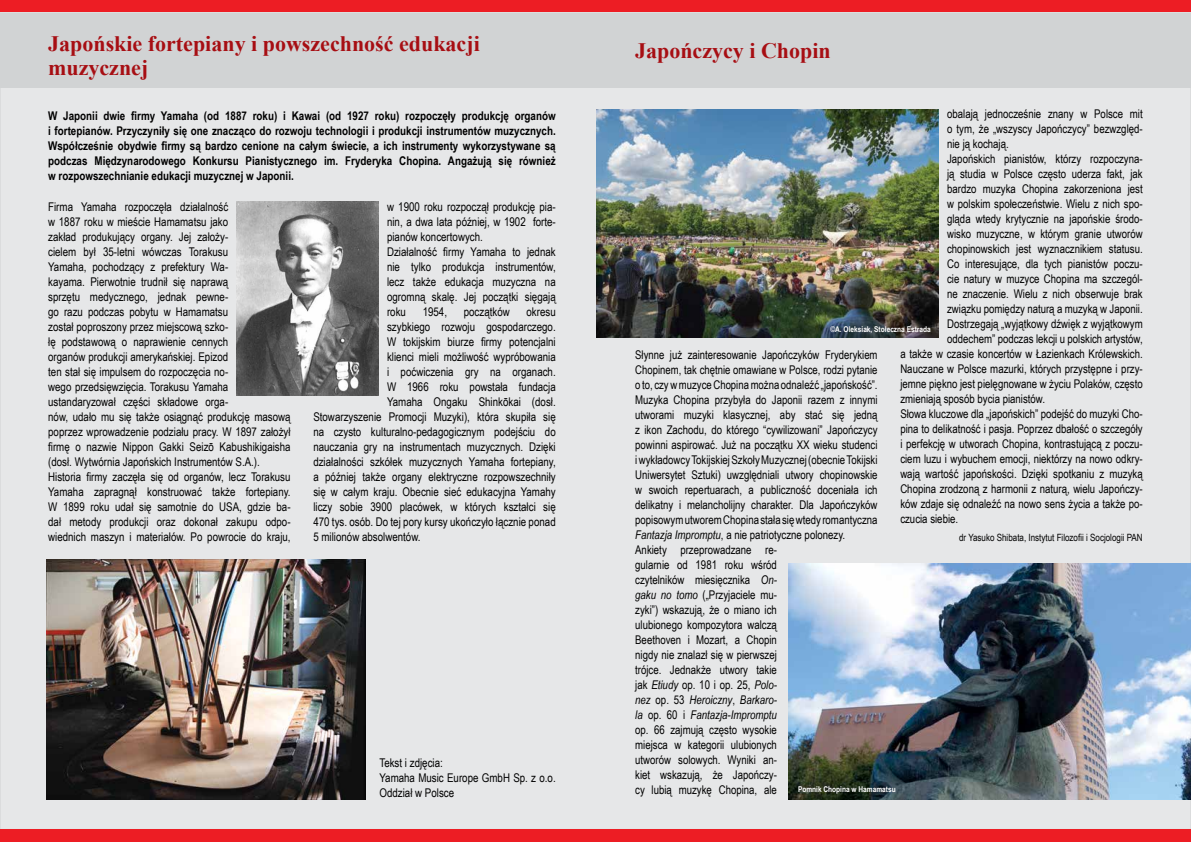
<style>
.page{position:relative;width:1191px;height:842px;background:#fff}
.page>*{position:absolute;margin:0;border:0;box-sizing:border-box;transform-origin:0 0}
.t1{font:700 22px/24.2px "Times New Roman";color:#a70e13}
.t2{font:12px/15px "Arial Narrow";color:#000}
.t3{font:700 12px/15px "Arial Narrow";color:#000;text-align:justify}
.t4{font:10px "Arial Narrow";color:#000}
.t5{font:700 8px "Arial Narrow";color:#fff}
.s1{font-style:italic}
</style>
<div class="page">
<div style="left:0;top:0;width:1191px;height:12px;background:#ed1d24"></div>
<div style="left:0;top:69px;width:1191px;height:760px;background:#e6e7e8"></div>
<div style="left:0;top:13px;width:1191px;height:74px;background:#d1d3d4"></div>
<div style="left:0;top:12px;width:1191px;height:76px;border:1px solid #d1d3d4"></div>
<div style="left:0;top:829px;width:1191px;height:13px;background:#ed1d24"></div>
<img style="left:237px;top:201px;width:141px;height:195px">
<img style="left:46px;top:559px;width:319px;height:240px">
<img style="left:596px;top:109px;width:342px;height:229px">
<img style="left:788px;top:563px;width:403px;height:236px">
<h1 class="t1" style="left:48px;top:31px;width:433px">Japońskie fortepiany i powszechność edukacji muzycznej</h1>
<p class="t3" style="left:48px;top:108px;width:509px">W Japonii dwie firmy Yamaha (od 1887 roku) i Kawai (od 1927 roku) rozpoczęły produkcję organów i fortepianów. Przyczyniły się one znacząco do rozwoju technologii i produkcji instrumentów muzycznych.<br>Współcześnie obydwie firmy są bardzo cenione na całym świecie, a ich instrumenty wykorzystywane są podczas Międzynarodowego Konkursu Pianistycznego im. Fryderyka Chopina. Angażują się również w rozpowszechnianie edukacji muzycznej w Japonii.</p>
<p class="t2" style="left:387px;top:199px;width:170px">w 1900 roku rozpoczął produkcję pia&shy;nin, a dwa lata później, w 1902 forte&shy;pianów koncertowych.<br>Działalność firmy Yamaha to jednak nie tylko produkcja instrumentów, lecz także edukacja muzyczna na ogromną skalę. Jej początki sięgają roku</p>
<p class="t2" style="left:48px;top:199px;width:244px">Firma Yamaha rozpoczęła działalność<br>w 1887 roku w mieście Hamamatsu jako<br>zakład produkujący organy. Jej założy-<br>cielem był 35-letni wówczas Torakusu<br>Yamaha, pochodzący z prefektury Wa-<br>kayama. Pierwotnie trudnił się naprawą<br>sprzętu medycznego, jednak pewne-<br>go razu podczas pobytu w Hamamatsu<br>został poproszony przez miejscową szko-<br>łę podstawową o naprawienie cennych<br>organów produkcji amerykańskiej. Epizod<br>ten stał się impulsem do rozpoczęcia no-<br>wego przedsięwzięcia. Torakusu Yamaha ustandaryzował części składowe orga-<br>nów, udało mu się także osiągnąć produkcję masową poprzez wprowadzenie podziału pracy. W 1897 założył firmę o nazwie Nippon Gakki Seizō Kabushikigaisha (dosł. Wytwórnia Japońskich Instrumentów S.A.).<br>Historia firmy zaczęła się od organów, lecz Torakusu Yamaha zapragnął konstruować także fortepiany.<br>W 1899 roku udał się samotnie do USA, gdzie ba&shy;dał metody produkcji oraz dokonał zakupu odpo&shy;wiednich maszyn i materiałów. Po powrocie do kraju,</p>
<p class="t2" style="left:423px;top:304px;width:26px">1954,</p>
<p class="t2" style="left:464px;top:304px;width:48px">początków</p>
<p class="t2" style="left:526px;top:304px;width:31px">okresu</p>
<p class="t2" style="left:387px;top:319px;width:170px">szybkiego rozwoju gospodarczego.</p>
<p class="t2" style="left:387px;top:334px;width:170px">W tokijskim biurze firmy potencjalni</p>
<p class="t2" style="left:387px;top:349px;width:170px">klienci mieli możliwość wypróbowania</p>
<p class="t2" style="left:387px;top:364px;width:170px">i poćwiczenia gry na organach.</p>
<p class="t2" style="left:387px;top:379px;width:170px">W 1966 roku powstała fundacja</p>
<p class="t2" style="left:387px;top:394px;width:170px">Yamaha Ongaku Shinkōkai (dosł.</p>
<p class="t2" style="left:313px;top:409px;width:244px">Stowarzyszenie Promocji Muzyki), która skupiła się</p>
<p class="t2" style="left:313px;top:424px;width:244px">na czysto kulturalno-pedagogicznym podejściu do</p>
<p class="t2" style="left:313px;top:439px;width:244px">nauczania gry na instrumentach muzycznych. Dzięki</p>
<p class="t2" style="left:313px;top:454px;width:244px">działalności szkółek muzycznych Yamaha fortepiany,</p>
<p class="t2" style="left:313px;top:469px;width:244px">a później także organy elektryczne rozpowszechniły</p>
<p class="t2" style="left:313px;top:484px;width:244px">się w całym kraju. Obecnie sieć edukacyjna Yamahy</p>
<p class="t2" style="left:313px;top:499px;width:244px">liczy sobie 3900 placówek, w których kształci się</p>
<p class="t2" style="left:313px;top:514px;width:244px">470 tys. osób. Do tej pory kursy ukończyło łącznie ponad</p>
<p class="t2" style="left:313px;top:529px;width:109px">5 milionów absolwentów.</p>
<p class="t2" style="left:379px;top:754px;width:178px">Tekst i zdjęcia:<br>Yamaha Music Europe GmbH Sp. z o.o.<br>Oddział w Polsce</p>
<h1 class="t1" style="left:635px;top:38px;width:197px">Japończycy i Chopin</h1>
<p class="t2" style="left:947px;top:106px;width:197px">obalają jednocześnie znany w Polsce mit</p>
<p class="t2" style="left:947px;top:121px;width:197px">o tym, że „wszyscy Japończycy” bezwzględ-</p>
<p class="t2" style="left:947px;top:136px;width:63px">nie ją kochają.</p>
<p class="t2" style="left:947px;top:151px;width:197px">Japońskich pianistów, którzy rozpoczyna-</p>
<p class="t2" style="left:947px;top:166px;width:197px">ją studia w Polsce często uderza fakt, jak</p>
<p class="t2" style="left:947px;top:181px;width:197px">bardzo muzyka Chopina zakorzeniona jest</p>
<p class="t2" style="left:947px;top:196px;width:197px">w polskim społeczeństwie. Wielu z nich spo-</p>
<p class="t2" style="left:947px;top:211px;width:197px">gląda wtedy krytycznie na japońskie środo-</p>
<p class="t2" style="left:947px;top:226px;width:197px">wisko muzyczne, w którym granie utworów</p>
<p class="t2" style="left:947px;top:241px;width:197px">chopinowskich jest wyznacznikiem statusu.</p>
<p class="t2" style="left:947px;top:256px;width:197px">Co interesujące, dla tych pianistów poczu-</p>
<p class="t2" style="left:947px;top:271px;width:197px">cie natury w muzyce Chopina ma szczegól-</p>
<p class="t2" style="left:947px;top:286px;width:197px">ne znaczenie. Wielu z nich obserwuje brak</p>
<p class="t2" style="left:947px;top:301px;width:197px">związku pomiędzy naturą a muzyką w Japonii.</p>
<p class="t2" style="left:947px;top:316px;width:197px">Dostrzegają „wyjątkowy dźwięk z wyjątkowym</p>
<p class="t2" style="left:947px;top:331px;width:197px">oddechem” podczas lekcji u polskich artystów,</p>
<p class="t2" style="left:900px;top:346px;width:244px">a także w czasie koncertów w Łazienkach Królewskich.</p>
<p class="t2" style="left:900px;top:361px;width:244px">Nauczane w Polsce mazurki, których przystępne i przy-</p>
<p class="t2" style="left:900px;top:376px;width:244px">jemne piękno jest pielęgnowane w życiu Polaków, często</p>
<p class="t2" style="left:900px;top:391px;width:146px">zmieniają sposób bycia pianistów.</p>
<p class="t2" style="left:900px;top:406px;width:244px">Słowa kluczowe dla „japońskich” podejść do muzyki Cho-</p>
<p class="t2" style="left:900px;top:421px;width:244px">pina to delikatność i pasja. Poprzez dbałość o szczegóły</p>
<p class="t2" style="left:900px;top:436px;width:244px">i perfekcję w utworach Chopina, kontrastującą z poczu-</p>
<p class="t2" style="left:900px;top:451px;width:244px">ciem luzu i wybuchem emocji, niektórzy na nowo odkry-</p>
<p class="t2" style="left:900px;top:466px;width:244px">wają wartość japońskości. Dzięki spotkaniu z muzyką</p>
<p class="t2" style="left:900px;top:481px;width:244px">Chopina zrodzoną z harmonii z naturą, wielu Japończy-</p>
<p class="t2" style="left:900px;top:496px;width:244px">ków zdaje się odnaleźć na nowo sens życia a także po-</p>
<p class="t2" style="left:900px;top:511px;width:59px">czucia siebie.</p>
<p class="t4" style="left:959px;top:530px;width:185px">dr Yasuko Shibata, Instytut Filozofii i Socjologii PAN</p>
<p class="t5" style="left:830px;top:323px;width:102px">©A. Oleksiak, Stołeczna Estrada</p>
<p class="t2" style="left:635px;top:347px;width:244px">Słynne już zainteresowanie Japończyków Fryderykiem Chopinem, tak chętnie omawiane w Polsce, rodzi pytanie o to, czy w muzyce Chopina można odnaleźć „japońskość”.<br>Muzyka Chopina przybyła do Japonii razem z innymi utworami muzyki klasycznej, aby stać się jedną z ikon Zachodu, do którego “cywilizowani” Japończycy powinni aspirować. Już na początku XX wieku studenci i wykładowcy Tokijskiej Szkoły Muzycznej (obecnie Tokijski Uniwersytet Sztuki) uwzględniali utwory chopinowskie w swoich repertuarach, a publiczność doceniała ich delikatny i melancholijny charakter. Dla Japończyków popisowym utworem Chopina stała się wtedy romantyczna <span class="s1">Fantazja Impromptu</span>, a nie patriotyczne polonezy.<br>Ankiety przeprowadzane re-<br>gularnie od 1981 roku wśród<br>czytelników miesięcznika <span class="s1">On-<br>gaku no tomo</span> („Przyjaciele mu-<br>zyki”) wskazują, że o miano ich<br>ulubionego kompozytora walczą<br>Beethoven i Mozart, a Chopin<br>nigdy nie znalazł się w pierwszej<br>trójce. Jednakże utwory takie<br>jak <span class="s1">Etiudy</span> op. 10 i op. 25, <span class="s1">Polo-<br>nez</span> op. 53 <span class="s1">Heroiczny</span>, <span class="s1">Barkaro-<br>la</span> op. 60 i <span class="s1">Fantazja-Impromptu<br></span>op. 66 zajmują często wysokie<br>miejsca w kategorii ulubionych<br>utworów solowych. Wyniki an-<br>kiet wskazują, że Japończy-<br>cy lubią muzykę Chopina, ale</p>
<p class="t5" style="left:798px;top:783px;width:99px">Pomnik Chopina w Hamamatsu</p>
</div>
